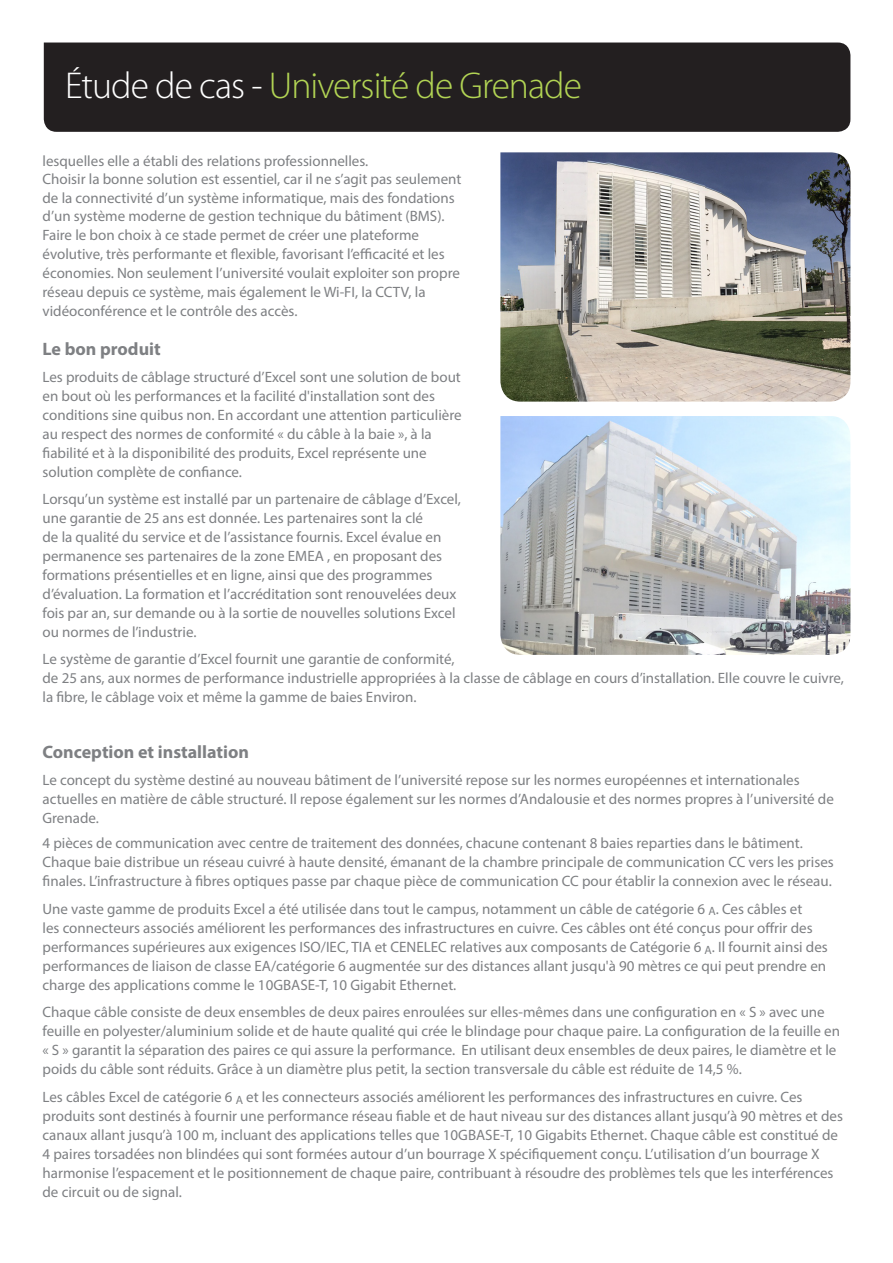
<style>
.page{position:relative;width:893px;height:1263px;background:#fff}
.page>*{position:absolute;margin:0;border:0;box-sizing:border-box;transform-origin:0 0}
.Case_Study_Title{font:300 37.5px "Myriad Pro";letter-spacing:-.025em;color:#b2d454}
.Quote_copy{font:700 18px "Myriad Pro";color:#7e8083}
.Quote_copy-2{font:15px/18.9px "Myriad Pro";color:#7e8083}
.s1{color:#fff}
</style>
<div class="page">
<div style="left:44px;top:43px;width:806px;height:89px;background:#231f20"></div>
<img style="left:500px;top:152px;width:350px;height:250px">
<img style="left:500px;top:416px;width:350px;height:239px">
<p class="Case_Study_Title" style="left:65px;top:65px;width:518px"><span class="s1">Étude de cas -</span> Université de Grenade</p>
<p class="Quote_copy-2" style="left:43px;top:151px;width:327px">lesquelles elle a établi des relations professionnelles.</p>
<p class="Quote_copy-2" style="left:43px;top:169px;width:420px">Choisir la bonne solution est essentiel, car il ne s’agit pas seulement de la connectivité d’un système informatique, mais des fondations d’un système moderne de gestion technique du bâtiment (BMS).<br>Faire le bon choix à ce stade permet de créer une plateforme évolutive, très performante et flexible, favorisant l’efficacité et les économies. Non seulement l’université voulait exploiter son propre réseau depuis ce système, mais également le Wi-FI, la CCTV, la vidéoconférence et le contrôle des accès.</p>
<p class="Quote_copy" style="left:43px;top:337px;width:120px">Le bon produit</p>
<p class="Quote_copy-2" style="left:43px;top:368px;width:421px">Les produits de câblage structuré d’Excel sont une solution de bout en bout où les performances et la facilité d'installation sont des conditions sine quibus non. En accordant une attention particulière au respect des normes de conformité « du câble à la baie », à la fiabilité et à la disponibilité des produits, Excel représente une solution complète de confiance.</p>
<p class="Quote_copy-2" style="left:43px;top:489px;width:420px">Lorsqu’un système est installé par un partenaire de câblage d’Excel, une garantie de 25 ans est donnée. Les partenaires sont la clé<br>de la qualité du service et de l’assistance fournis. Excel évalue en permanence ses partenaires de la zone EMEA , en proposant des formations présentielles et en ligne, ainsi que des programmes d’évaluation. La formation et l’accréditation sont renouvelées deux fois par an, sur demande ou à la sortie de nouvelles solutions Excel ou normes de l’industrie.</p>
<p class="Quote_copy-2" style="left:43px;top:649px;width:803px">Le système de garantie d’Excel fournit une garantie de conformité,<br>de 25 ans, aux normes de performance industrielle appropriées à la classe de câblage en cours d’installation. Elle couvre le cuivre, la fibre, le câblage voix et même la gamme de baies Environ.</p>
<p class="Quote_copy" style="left:43px;top:740px;width:208px">Conception et installation</p>
<p class="Quote_copy-2" style="left:43px;top:770px;width:793px">Le concept du système destiné au nouveau bâtiment de l’université repose sur les normes européennes et internationales actuelles en matière de câble structuré. Il repose également sur les normes d’Andalousie et des normes propres à l’université de<br>Grenade.</p>
<p class="Quote_copy-2" style="left:43px;top:833px;width:793px">4 pièces de communication avec centre de traitement des données, chacune contenant 8 baies reparties dans le bâtiment.<br>Chaque baie distribue un réseau cuivré à haute densité, émanant de la chambre principale de communication CC vers les prises finales. L’infrastructure à fibres optiques passe par chaque pièce de communication CC pour établir la connexion avec le réseau.</p>
<p class="Quote_copy-2" style="left:43px;top:899px;width:787px">Une vaste gamme de produits Excel a été utilisée dans tout le campus, notamment un câble de catégorie 6 <sub>A</sub>. Ces câbles et<br>les connecteurs associés améliorent les performances des infrastructures en cuivre. Ces câbles ont été conçus pour offrir des performances supérieures aux exigences ISO/IEC, TIA et CENELEC relatives aux composants de Catégorie 6 <sub>A</sub>. Il fournit ainsi des performances de liaison de classe EA/catégorie 6 augmentée sur des distances allant jusqu'à 90 mètres ce qui peut prendre en charge des applications comme le 10GBASE-T, 10 Gigabit Ethernet.</p>
<p class="Quote_copy-2" style="left:43px;top:1003px;width:799px">Chaque câble consiste de deux ensembles de deux paires enroulées sur elles-mêmes dans une configuration en « S » avec une feuille en polyester/aluminium solide et de haute qualité qui crée le blindage pour chaque paire. La configuration de la feuille en « S » garantit la séparation des paires ce qui assure la performance. En utilisant deux ensembles de deux paires, le diamètre et le poids du câble sont réduits. Grâce à un diamètre plus petit, la section transversale du câble est réduite de 14,5 %.</p>
<p class="Quote_copy-2" style="left:43px;top:1087px;width:802px">Les câbles Excel de catégorie 6 <sub>A</sub> et les connecteurs associés améliorent les performances des infrastructures en cuivre. Ces produits sont destinés à fournir une performance réseau fiable et de haut niveau sur des distances allant jusqu’à 90 mètres et des canaux allant jusqu’à 100 m, incluant des applications telles que 10GBASE-T, 10 Gigabits Ethernet. Chaque câble est constitué de 4 paires torsadées non blindées qui sont formées autour d’un bourrage X spécifiquement conçu. L’utilisation d’un bourrage X harmonise l’espacement et le positionnement de chaque paire, contribuant à résoudre des problèmes tels que les interférences de circuit ou de signal.</p>
</div>
